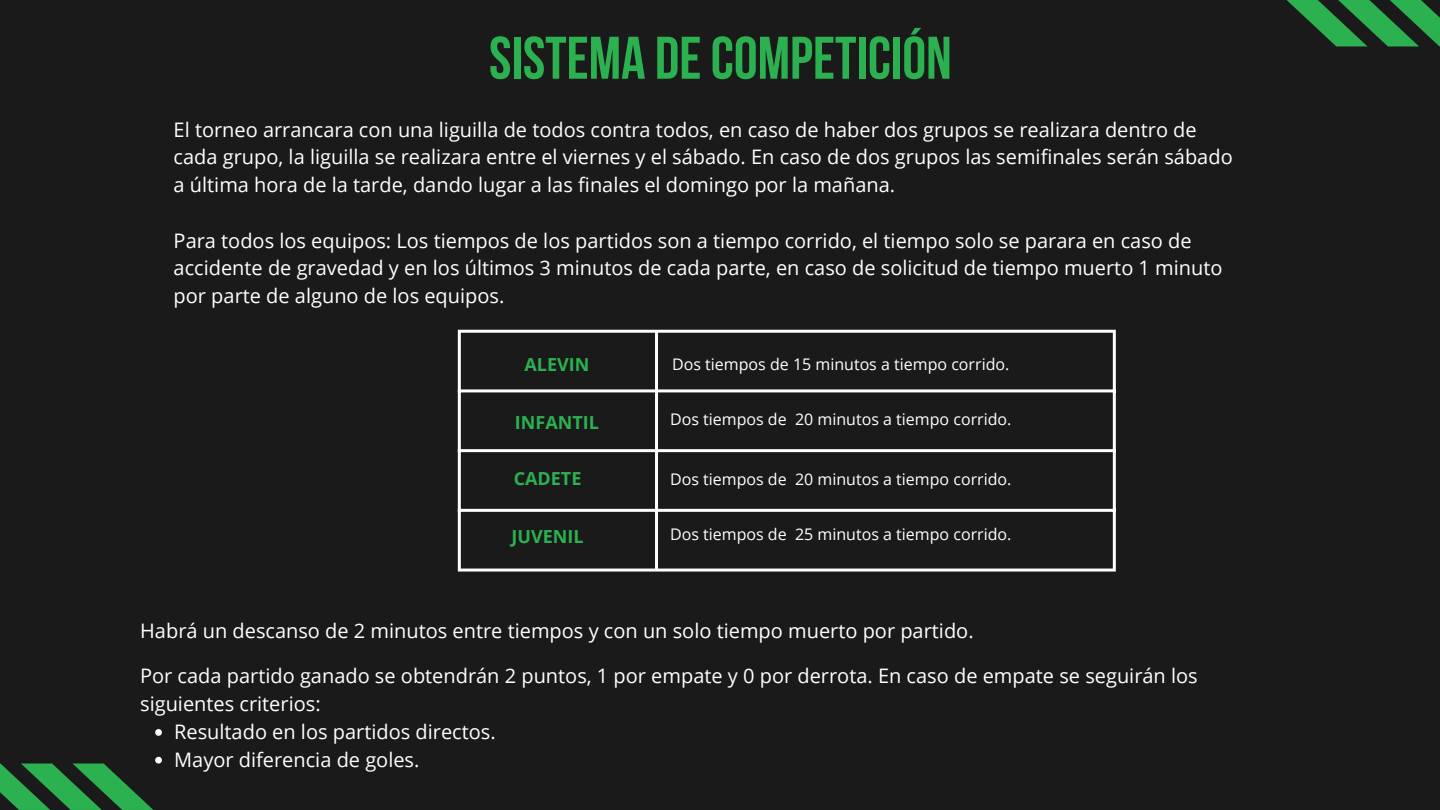
<style>
.page{position:relative;width:1440px;height:810px;background:#1b1a1a}
.page>*{position:absolute;margin:0;border:0;box-sizing:border-box;transform-origin:0 0}
.t1{font:700 60px "Bebas Neue";color:#2bb150}
.t2{font:20px/27.8px "Open Sans";color:#fff}
.t3{font:700 18px "Open Sans";color:#2bb150}
.t4{font:16px "Open Sans";color:#fff}
</style>
<div class="page">
<svg style="left:1287px;top:0;width:153px;height:46px"></svg>
<hr style="left:458px;top:333px;width:3px;height:236px;background:#fff">
<hr style="left:655px;top:333px;width:3px;height:236px;background:#fff">
<hr style="left:1113px;top:333px;width:3px;height:236px;background:#fff">
<hr style="left:458px;top:330px;width:658px;height:3px;background:#fff">
<hr style="left:458px;top:389px;width:658px;height:3px;background:#fff">
<hr style="left:458px;top:449px;width:658px;height:3px;background:#fff">
<hr style="left:458px;top:509px;width:658px;height:3px;background:#fff">
<hr style="left:458px;top:569px;width:658px;height:3px;background:#fff">
<svg style="left:155px;top:729px;width:7px;height:7px"></svg>
<svg style="left:0;top:757px;width:162px;height:53px"></svg>
<h1 class="t1" style="left:489px;top:34px;width:464px">SISTEMA DECOMPETICIÓN</h1>
<h3 class="t2" style="left:174px;top:115px;width:1061px">El torneo arrancara con una liguilla de todos contra todos, en caso de haber dos grupos se realizara dentro de cada grupo, la liguilla se realizara entre el viernes y el sábado. En caso de dos grupos las semifinales serán sábado a última hora de la tarde, dando lugar a las finales el domingo por la mañana.</h3>
<h3 class="t2" style="left:174px;top:226px;width:1050px">Para todos los equipos: Los tiempos de los partidos son a tiempo corrido, el tiempo solo se parara en caso de accidente de gravedad y en los últimos 3 minutos de cada parte, en caso de solicitud de tiempo muerto 1 minuto por parte de alguno de los equipos.</h3>
<h2 class="t3" style="left:525px;top:352px;width:66px">ALEVIN</h2>
<h2 class="t4" style="left:672px;top:353px;width:339px">Dos tiempos de 15 minutos a tiempo corrido.</h2>
<p class="t3" style="left:515px;top:410px;width:86px">INFANTIL</p>
<p class="t4" style="left:670px;top:408px;width:343px">Dos tiempos de 20 minutos a tiempo corrido.</p>
<p class="t3" style="left:514px;top:466px;width:69px">CADETE</p>
<p class="t4" style="left:670px;top:467px;width:343px">Dos tiempos de 20 minutos a tiempo corrido.</p>
<p class="t3" style="left:512px;top:524px;width:74px">JUVENIL</p>
<h3 class="t4" style="left:670px;top:523px;width:343px">Dos tiempos de 25 minutos a tiempo corrido.</h3>
<h3 class="t2" style="left:140px;top:616px;width:835px">Habrá un descanso de 2 minutos entre tiempos y con un solo tiempo muerto por partido.</h3>
<h2 class="t2" style="left:140px;top:662px;width:1059px">Por cada partido ganado se obtendrán 2 puntos, 1 por empate y 0 por derrota. En caso de empate se seguirán los siguientes criterios:</h2>
<h2 class="t2" style="left:174px;top:717px;width:323px">Resultado en los partidos directos.</h2>
<p class="t2" style="left:174px;top:745px;width:247px">Mayor diferencia de goles.</p>
</div>
